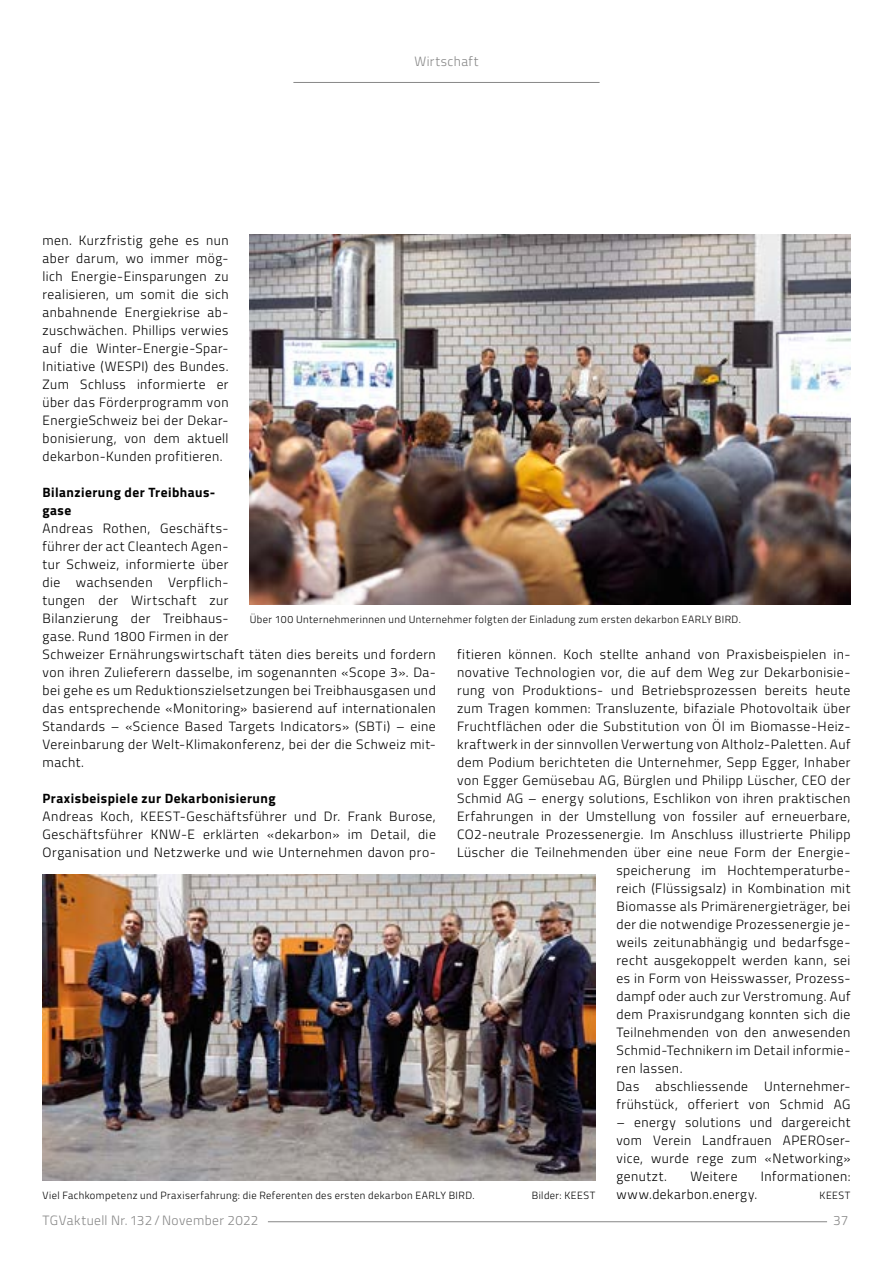
<style>
.page{position:relative;width:893px;height:1263px;background:#fff}
.page>*{position:absolute;margin:0;border:0;box-sizing:border-box;transform-origin:0 0}
.t1{font:300 13.5px/18px "Titillium Web";letter-spacing:.035em;color:#000;text-align:justify}
.t2{font:700 13.5px/18px "Titillium Web";letter-spacing:.035em;color:#000}
.t3{font:300 13.5px "Titillium Web";letter-spacing:.03em;color:#878787}
.t4{font:300 10.5px "Titillium Web";letter-spacing:.04em;color:#000}
</style>
<div class="page">
<hr style="left:268px;top:1221px;width:559px;height:1px;background:#878787">
<img style="left:43px;top:875px;width:552px;height:306px">
<img style="left:250px;top:234px;width:600px;height:371px">
<hr style="left:293px;top:82px;width:307px;height:1px;background:#878787">
<p class="t3" style="left:414px;top:52px;width:66px">Wirtschaft</p>
<p class="t1" style="left:43px;top:230px;width:188px">men. Kurzfristig gehe es nun aber darum, wo immer mög&shy;lich Energie-Einsparungen zu realisieren, um somit die sich anbahnende Energiekrise ab&shy;zuschwächen. Phillips verwies auf die Winter-Energie-Spar-Initiative (WESPI) des Bundes.<br>Zum Schluss informierte er über das Förderprogramm von EnergieSchweiz bei der Dekar&shy;bonisierung, von dem aktuell dekarbon-Kunden profitieren.</p>
<p class="t2" style="left:43px;top:482px;width:174px">Bilanzierung der Treibhaus&shy;gase</p>
<p class="t1" style="left:43px;top:518px;width:395px;text-align:left">Andreas Rothen, Geschäfts-<br>führer der act Cleantech Agen-<br>tur Schweiz, informierte über<br>die wachsenden Verpflich-<br>tungen der Wirtschaft zur<br>Bilanzierung der Treibhaus-<br>gase. Rund 1800 Firmen in der<br>Schweizer Ernährungswirtschaft täten dies bereits und fordern von ihren Zulieferern dasselbe, im sogenannten «Scope 3». Da&shy;bei gehe es um Reduktionszielsetzungen bei Treibhausgasen und das entsprechende «Monitoring» basierend auf internationalen Standards – «Science Based Targets Indicators» (SBTi) – eine Vereinbarung der Welt-Klimakonferenz, bei der die Schweiz mit&shy;macht.</p>
<p class="t2" style="left:43px;top:788px;width:235px">Praxisbeispiele zur Dekarbonisierung</p>
<p class="t1" style="left:43px;top:806px;width:395px">Andreas Koch, KEEST-Geschäftsführer und Dr. Frank Burose, Geschäftsführer KNW-E erklärten «dekarbon» im Detail, die Organisation und Netzwerke und wie Unternehmen davon pro-</p>
<p class="t4" style="left:250px;top:611px;width:493px">Über 100 Unternehmerinnen und Unternehmer folgten der Einladung zum ersten dekarbon EARLY BIRD.</p>
<p class="t1" style="left:457px;top:644px;width:395px">fitieren können. Koch stellte anhand von Praxisbeispielen in-</p>
<p class="t1" style="left:457px;top:662px;width:395px">novative Technologien vor, die auf dem Weg zur Dekarbonisie-</p>
<p class="t1" style="left:457px;top:680px;width:395px">rung von Produktions- und Betriebsprozessen bereits heute</p>
<p class="t1" style="left:457px;top:698px;width:395px">zum Tragen kommen: Transluzente, bifaziale Photovoltaik über</p>
<p class="t1" style="left:457px;top:716px;width:395px">Fruchtflächen oder die Substitution von Öl im Biomasse-Heiz-</p>
<p class="t1" style="left:457px;top:734px;width:395px">kraftwerk in der sinnvollen Verwertung von Altholz-Paletten. Auf</p>
<p class="t1" style="left:457px;top:752px;width:395px">dem Podium berichteten die Unternehmer, Sepp Egger, Inhaber</p>
<p class="t1" style="left:457px;top:770px;width:395px">von Egger Gemüsebau AG, Bürglen und Philipp Lüscher, CEO der</p>
<p class="t1" style="left:457px;top:788px;width:395px">Schmid AG – energy solutions, Eschlikon von ihren praktischen</p>
<p class="t1" style="left:457px;top:806px;width:395px">Erfahrungen in der Umstellung von fossiler auf erneuerbare,</p>
<p class="t1" style="left:457px;top:824px;width:395px">CO2-neutrale Prozessenergie. Im Anschluss illustrierte Philipp</p>
<p class="t1" style="left:457px;top:842px;width:395px">Lüscher die Teilnehmenden über eine neue Form der Energie-</p>
<p class="t1" style="left:616px;top:860px;width:236px">speicherung im Hochtemperaturbe-</p>
<p class="t1" style="left:616px;top:878px;width:236px">reich (Flüssigsalz) in Kombination mit</p>
<p class="t1" style="left:616px;top:896px;width:236px">Biomasse als Primärenergieträger, bei</p>
<p class="t1" style="left:616px;top:914px;width:236px">der die notwendige Prozessenergie je-</p>
<p class="t1" style="left:616px;top:932px;width:236px">weils zeitunabhängig und bedarfsge-</p>
<p class="t1" style="left:616px;top:950px;width:236px">recht ausgekoppelt werden kann, sei</p>
<p class="t1" style="left:616px;top:968px;width:236px">es in Form von Heisswasser, Prozess-</p>
<p class="t1" style="left:616px;top:986px;width:236px">dampf oder auch zur Verstromung. Auf</p>
<p class="t1" style="left:616px;top:1004px;width:236px">dem Praxisrundgang konnten sich die</p>
<p class="t1" style="left:616px;top:1022px;width:236px">Teilnehmenden von den anwesenden</p>
<p class="t1" style="left:616px;top:1040px;width:236px">Schmid-Technikern im Detail informie-</p>
<p class="t1" style="left:616px;top:1058px;width:68px">ren lassen.</p>
<p class="t1" style="left:616px;top:1076px;width:236px">Das abschliessende Unternehmer-</p>
<p class="t1" style="left:616px;top:1094px;width:236px">frühstück, offeriert von Schmid AG</p>
<p class="t1" style="left:616px;top:1112px;width:236px">– energy solutions und dargereicht vom Verein Landfrauen APEROser&shy;vice, wurde rege zum «Networking» genutzt.</p>
<p class="t1" style="left:690px;top:1166px;width:49px">Weitere</p>
<p class="t1" style="left:761px;top:1166px;width:91px">Informationen:</p>
<p class="t4" style="left:43px;top:1187px;width:434px">Viel Fachkompetenz und Praxiserfahrung: die Referenten des ersten dekarbon EARLY BIRD.</p>
<p class="t4" style="left:532px;top:1187px;width:65px">Bilder: KEEST</p>
<p class="t1" style="left:617px;top:1184px;width:142px">www.dekarbon.energy.</p>
<p class="t4" style="left:820px;top:1187px;width:32px">KEEST</p>
<p class="t3" style="left:43px;top:1211px;width:217px">TGVaktuell Nr. 132 /November 2022</p>
<p class="t3" style="left:833px;top:1211px;width:17px">37</p>
</div>
